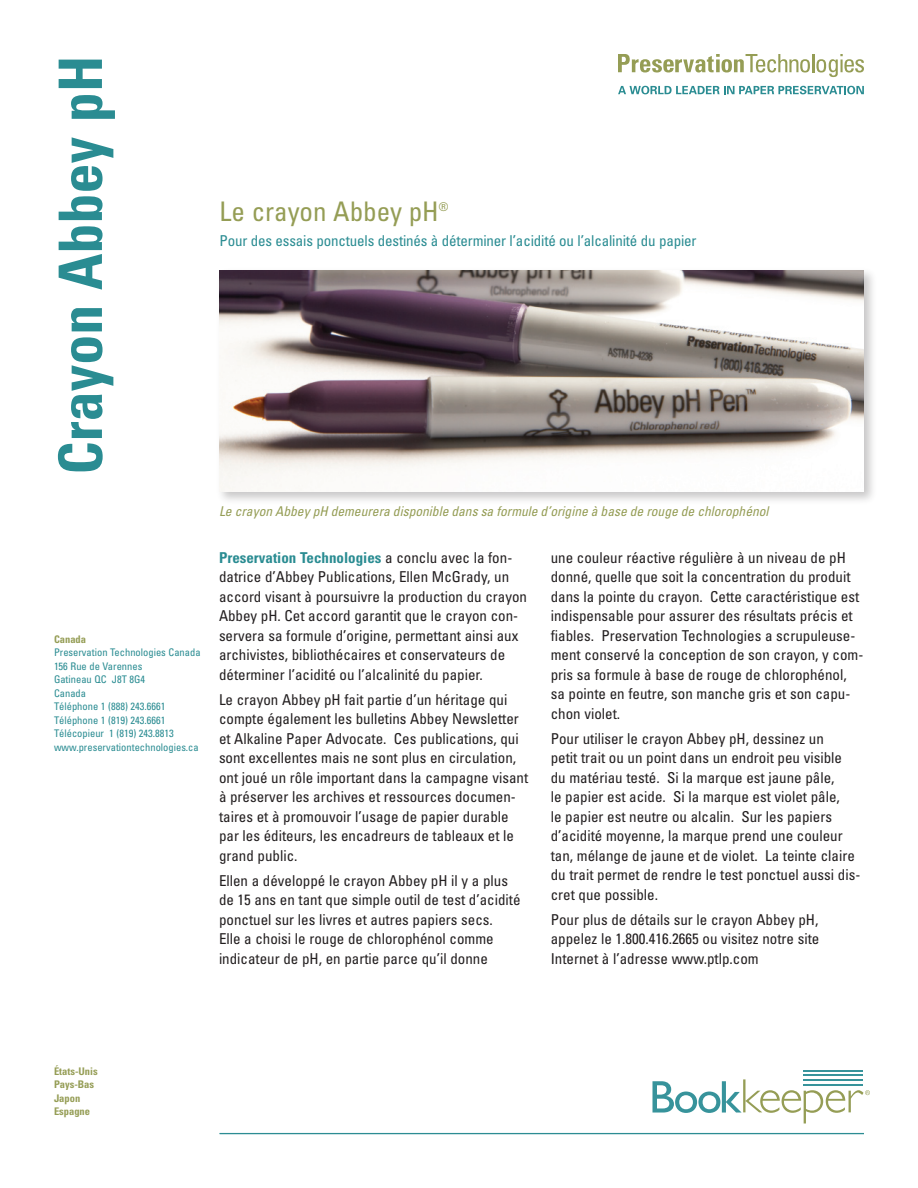
<style>
.page{position:relative;width:918px;height:1188px;background:#fff}
.page>*{position:absolute;margin:0;border:0;box-sizing:border-box;transform-origin:0 0}
.t1{font:700 condensed 60px "Univers";color:#2a8c92}
.heading{font:condensed 27px "Univers";color:#959d55}
.body_text{font:condensed 15px/19.5px "Univers";color:#231f20}
.sub_head{font:condensed 15px "Univers";letter-spacing:-.01em;color:#2a8c92}
.t2{font:italic condensed 13.5px "Univers";color:#959d55}
.heading-2{font:condensed 12px "Univers";color:#959d55}
.addresses{font:condensed 10.5px/13.5px "Univers";color:#2a8c92}
.countries{font:700 condensed 10.5px "Univers";color:#959d55}
.addresses-2{font:700 condensed 10.5px "Univers";color:#959d55}
.s1{font-weight:700;color:#2a8c92}
</style>
<div class="page">
<hr style="left:220px;top:1133px;width:644px;height:1px;background:#2a8c92">
<svg style="left:618px;top:54px;width:246px;height:23px"></svg>
<svg style="left:618px;top:86px;width:246px;height:8px"></svg>
<hr style="left:803px;top:1075px;width:60px;height:1px;background:#37939b">
<hr style="left:803px;top:1070px;width:60px;height:2px;background:#37939b">
<svg style="left:652px;top:1079px;width:218px;height:45px"></svg>
<div style="left:215px;top:266px;width:664px;height:240px;background:#231f20;opacity:.25"></div>
<img style="left:219px;top:270px;width:645px;height:222px">
<p class="t1" style="left:44px;top:475px;width:421px;rotate:-90deg">Crayon Abbey pH</p>
<p class="countries" style="left:54px;top:633px;width:34px">Canada</p>
<p class="addresses" style="left:54px;top:646px;width:148px">Preservation Technologies Canada<br>156 Rue de Varennes<br>Gatineau QC J8T 8G4</p>
<p class="addresses" style="left:54px;top:686px;width:146px">Canada<br>Téléphone 1 (888) 243.6661<br>Téléphone 1 (819) 243.6661<br>Télécopieur 1 (819) 243.8813 www.preservationtechnologies.ca</p>
<p class="heading" style="left:220px;top:194px;width:221px">Le crayon Abbey pH</p>
<p class="heading-2" style="left:439px;top:199px;width:11px">®</p>
<p class="sub_head" style="left:220px;top:231px;width:479px">Pour des essais ponctuels destinés à déterminer l’acidité ou l’alcalinité du papier</p>
<p class="t2" style="left:219px;top:503px;width:551px">Le crayon Abbey pH demeurera disponible dans sa formule d’origine à base de rouge de chlorophénol</p>
<p class="body_text" style="left:551px;top:547px;width:314px">une couleur réactive régulière à un niveau de pH donné, quelle que soit la concentration du produit dans la pointe du crayon. Cette caractéristique est indispensable pour assurer des résultats précis et fiables. Preservation Technologies a scrupuleuse&shy;ment conservé la conception de son crayon, y com&shy;pris sa formule à base de rouge de chlorophénol, sa pointe en feutre, son manche gris et son capu&shy;chon violet.</p>
<p class="body_text" style="left:551px;top:728px;width:311px">Pour utiliser le crayon Abbey pH, dessinez un<br>petit trait ou un point dans un endroit peu visible du matériau testé. Si la marque est jaune pâle,<br>le papier est acide. Si la marque est violet pâle,<br>le papier est neutre ou alcalin. Sur les papiers d’acidité moyenne, la marque prend une couleur tan, mélange de jaune et de violet. La teinte claire du trait permet de rendre le test ponctuel aussi dis&shy;cret que possible.</p>
<p class="body_text" style="left:551px;top:909px;width:270px;text-align:justify">Pour plus de détails sur le crayon Abbey pH, appelez le 1.800.416.2665 ou visitez notre site Internet à l’adresse www.ptlp.com</p>
<p class="body_text" style="left:219px;top:547px;width:310px"><span class="s1">Preservation Technologies</span> a conclu avec la fon&shy;datrice d’Abbey Publications, Ellen McGrady, un accord visant à poursuivre la production du crayon Abbey pH. Cet accord garantit que le crayon con&shy;servera sa formule d’origine, permettant ainsi aux archivistes, bibliothécaires et conservateurs de déterminer l’acidité ou l’alcalinité du papier.</p>
<p class="body_text" style="left:219px;top:689px;width:311px">Le crayon Abbey pH fait partie d’un héritage qui compte également les bulletins Abbey Newsletter et Alkaline Paper Advocate. Ces publications, qui sont excellentes mais ne sont plus en circulation, ont joué un rôle important dans la campagne visant à préserver les archives et ressources documen&shy;taires et à promouvoir l’usage de papier durable par les éditeurs, les encadreurs de tableaux et le grand public.</p>
<p class="body_text" style="left:219px;top:870px;width:303px">Ellen a développé le crayon Abbey pH il y a plus de 15 ans en tant que simple outil de test d’acidité ponctuel sur les livres et autres papiers secs.<br>Elle a choisi le rouge de chlorophénol comme indicateur de pH, en partie parce qu’il donne</p>
<p class="addresses-2" style="left:54px;top:1065px;width:45px">États-Unis</p>
<p class="countries" style="left:54px;top:1078px;width:42px">Pays-Bas</p>
<p class="countries" style="left:54px;top:1092px;width:28px">Japon</p>
<p class="addresses-2" style="left:54px;top:1105px;width:38px">Espagne</p>
</div>
